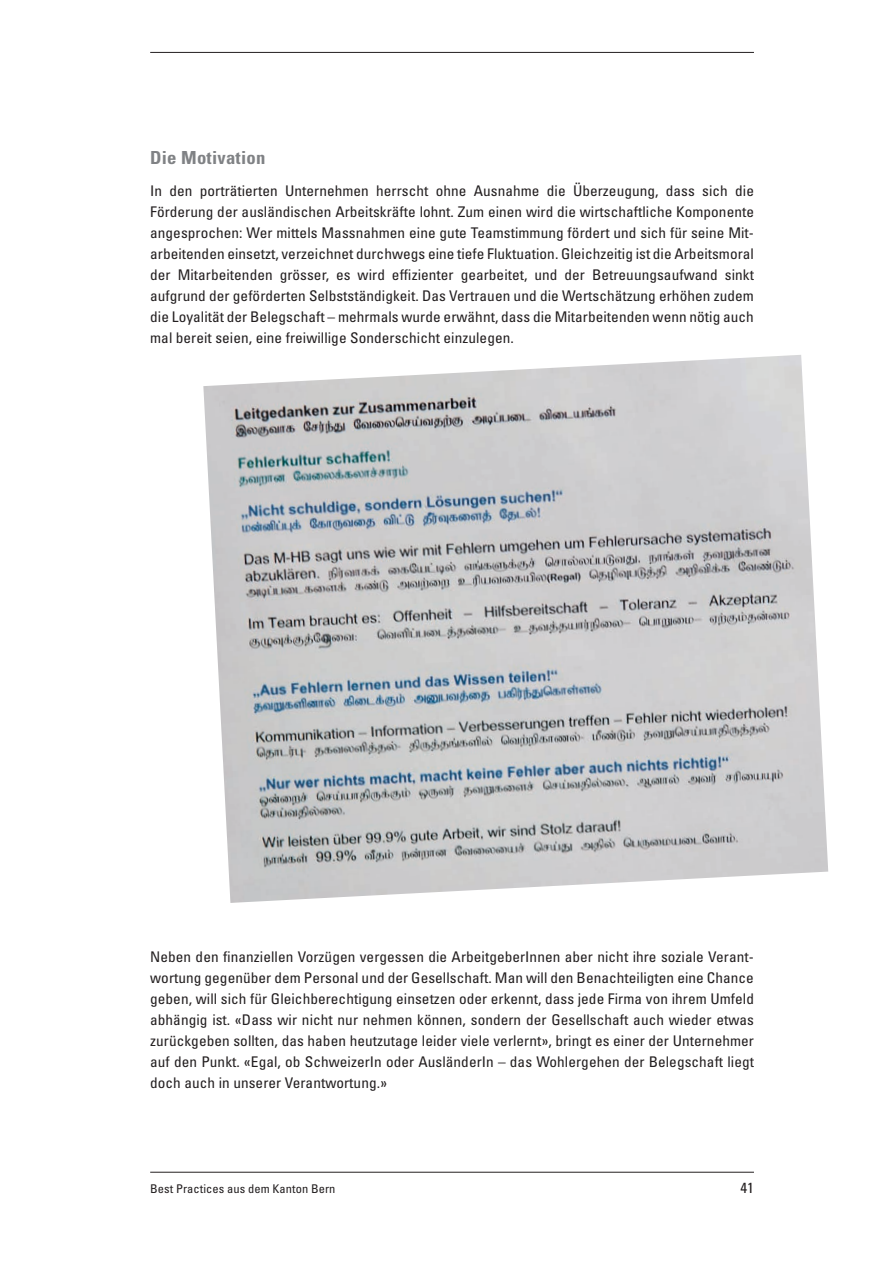
<style>
.page{position:relative;width:891px;height:1268px;background:#fff}
.page>*{position:absolute;margin:0;border:0;box-sizing:border-box;transform-origin:0 0}
.t1{font:700 condensed 18px "Univers";letter-spacing:.01em;color:#808285;scale:1.04 1}
.t2{font:condensed 14.7px/21px "Univers";letter-spacing:.005em;color:#231f20;text-align:justify;scale:1.04 1}
.t3{font:condensed 12px "Univers";letter-spacing:.005em;color:#231f20;scale:1.04 1}
</style>
<div class="page">
<hr style="left:150px;top:52px;width:604px;height:1px;background:#231f20">
<hr style="left:150px;top:1172px;width:604px;height:1px;background:#231f20">
<img style="left:203px;top:355px;width:625px;height:548px">
<p class="t1" style="left:150px;top:147px;width:112px">Die Motivation</p>
<p class="t2" style="left:150px;top:180px;width:582px">In den porträtierten Unternehmen herrscht ohne Ausnahme die Überzeugung, dass sich die Förderung der ausländischen Arbeitskräfte lohnt. Zum einen wird die wirtschaftliche Komponente angesprochen: Wer mittels Massnahmen eine gute Teamstimmung fördert und sich für seine Mit&shy;arbeitenden einsetzt, verzeichnet durchwegs eine tiefe Fluktuation. Gleichzeitig ist die Arbeitsmoral der Mitarbeitenden grösser, es wird effizienter gearbeitet, und der Betreuungsaufwand sinkt aufgrund der geförderten Selbstständigkeit. Das Vertrauen und die Wertschätzung erhöhen zudem die Loyalität der Belegschaft – mehrmals wurde erwähnt, dass die Mitarbeitenden wenn nötig auch mal bereit seien, eine freiwillige Sonderschicht einzulegen.</p>
<p class="t2" style="left:150px;top:946px;width:582px">Neben den finanziellen Vorzügen vergessen die ArbeitgeberInnen aber nicht ihre soziale Verant&shy;wortung gegenüber dem Personal und der Gesellschaft. Man will den Benachteiligten eine Chance geben, will sich für Gleichberechtigung einsetzen oder erkennt, dass jede Firma von ihrem Umfeld abhängig ist. «Dass wir nicht nur nehmen können, sondern der Gesellschaft auch wieder etwas zurückgeben sollten, das haben heutzutage leider viele verlernt», bringt es einer der Unternehmer auf den Punkt. «Egal, ob SchweizerIn oder AusländerIn – das Wohlergehen der Belegschaft liegt doch auch in unserer Verantwortung.»</p>
<p class="t3" style="left:150px;top:1181px;width:180px">Best Practices aus dem Kanton Bern</p>
<p class="t2" style="left:740px;top:1177px;width:15px">41</p>
</div>
